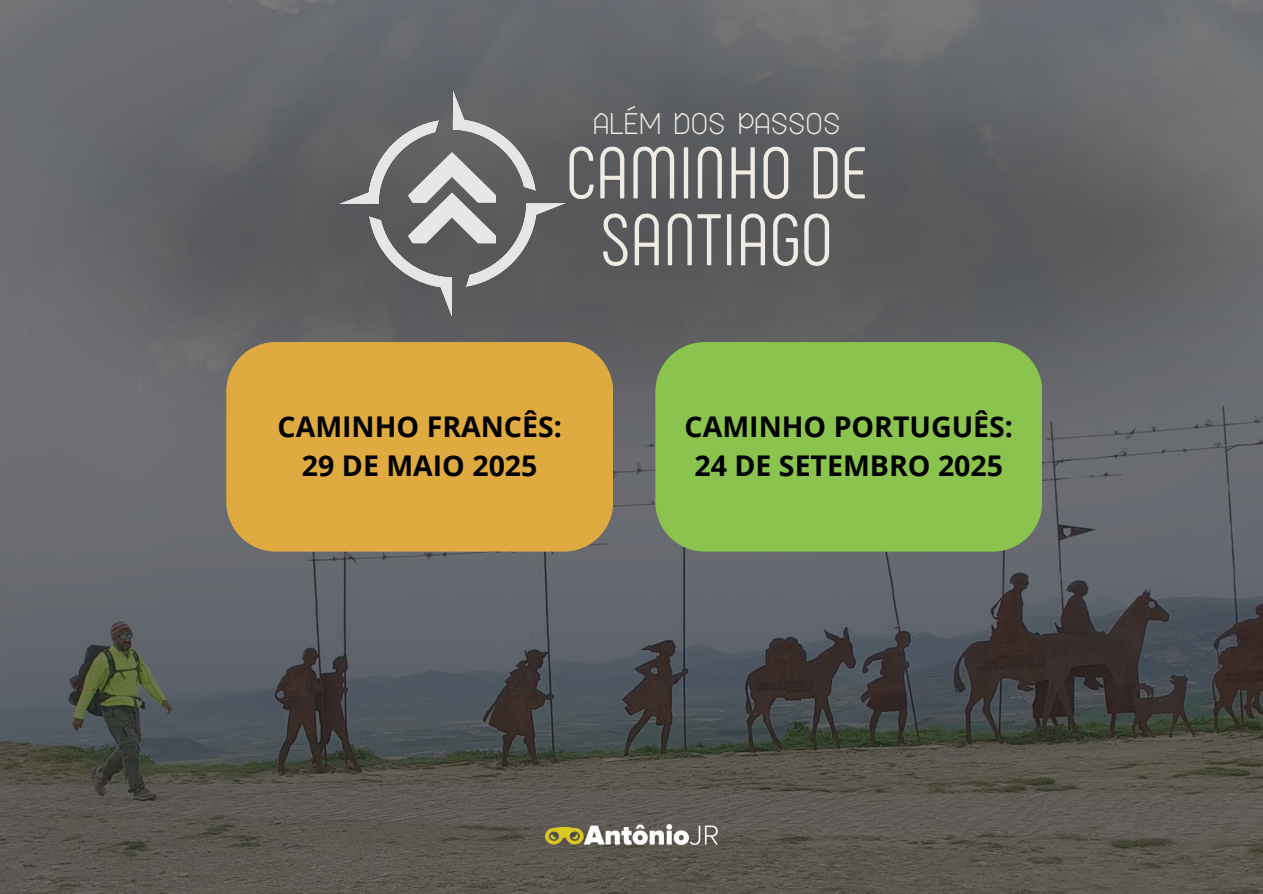
<style>
.page{position:relative;width:1263px;height:894px;background:#fff}
.page>*{position:absolute;margin:0;border:0;box-sizing:border-box;transform-origin:0 0}
.t1{font:72.9px/66.9px "RTL Phenomena Regular";color:#f1ebe5;text-align:center}
.t2{font:34.8px "Wrongo 4 F";color:#f1efe7}
.t3{font:700 28.5px "Open Sans";color:#000}
</style>
<div class="page">
<img style="left:0;top:525px;width:1263px;height:368px">
<img style="left:0;top:0;width:1263px;height:525px">
<img style="left:338px;top:89px;width:228px;height:228px">
<svg style="left:408px;top:152px;width:88px;height:91px;background:#9d9e9f"></svg>
<img style="left:545px;top:824px;width:172px;height:20px">
<div style="left:226px;top:342px;width:387px;height:209px;background:#dfaa3f"></div>
<div style="left:655px;top:342px;width:387px;height:209px;background:#8ac44f"></div>
<p class="t2" style="left:593px;top:108px;width:249px">ALÉM DOS PASSOS</p>
<p class="t1" style="left:566px;top:136px;width:303px">CAMINHO DE<br>SANTIAGO</p>
<h2 class="t3" style="left:278px;top:406px;width:286px">CAMINHO FRANCÊS:</h2>
<h1 class="t3" style="left:302px;top:445px;width:237px">29 DE MAIO 2025</h1>
<p class="t3" style="left:684px;top:406px;width:330px">CAMINHO PORTUGUÊS:</p>
<p class="t3" style="left:695px;top:445px;width:310px">24 DE SETEMBRO 2025</p>
</div>
